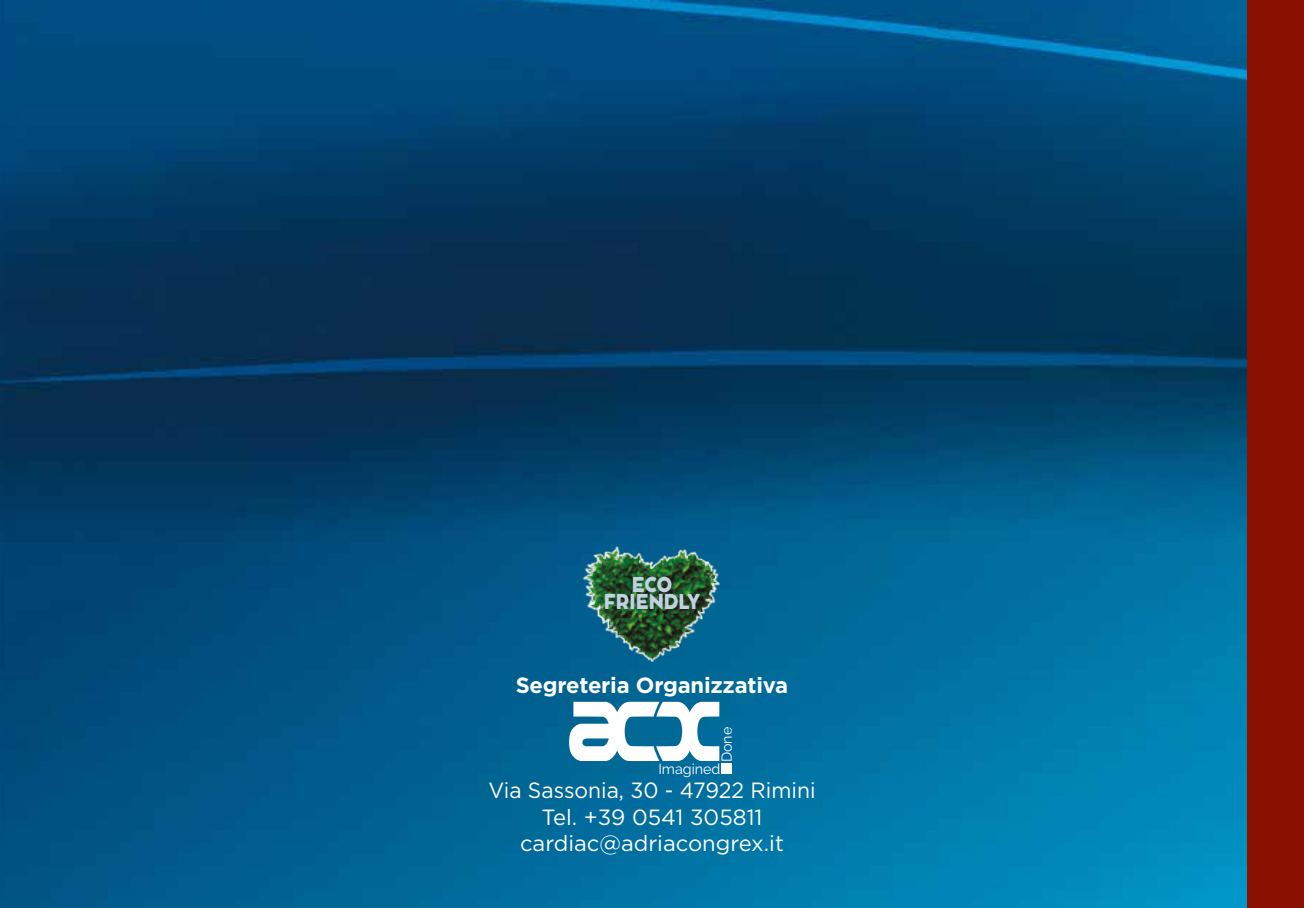
<style>
.page{position:relative;width:1304px;height:908px;background:#fff}
.page>*{position:absolute;margin:0;border:0;box-sizing:border-box;transform-origin:0 0}
.t1{font:22px/26.4px "Gotham";color:#fff;text-align:center;scale:.96 1}
.t2{font:700 22px "Gotham";letter-spacing:-.01em;color:#fff}
.t3{font:900 20.2px/17.8px "Cocomat Pro";color:#c2d1e1;text-align:center;scale:.9 1}
.t4{font:14.4px "Raleway";color:#fff}
</style>
<div class="page">
<img style="left:0;top:0;width:1247px;height:907px">
<svg style="left:569px;top:701px;width:150px;height:59px"></svg>
<div style="left:722px;top:762px;width:10px;height:11px;background:#fff"></div>
<div style="left:1247px;top:0;width:57px;height:907px;background:#8a1002"></div>
<img style="left:553px;top:534px;width:198px;height:135px">
<p class="t3" style="left:604px;top:574px;width:108px">ECO<br>FRIENDLY</p>
<p class="t2" style="left:516px;top:669px;width:274px">Segreteria Organizzativa</p>
<p class="t4" style="left:718px;top:762px;width:37px;rotate:-90deg">Done</p>
<p class="t4" style="left:658px;top:759px;width:64px">Imagined</p>
<p class="t1" style="left:488px;top:776px;width:342px">Via Sassonia, 30 - 47922 Rimini<br>Tel. +39 0541 305811 cardiac@adriacongrex.it</p>
</div>
